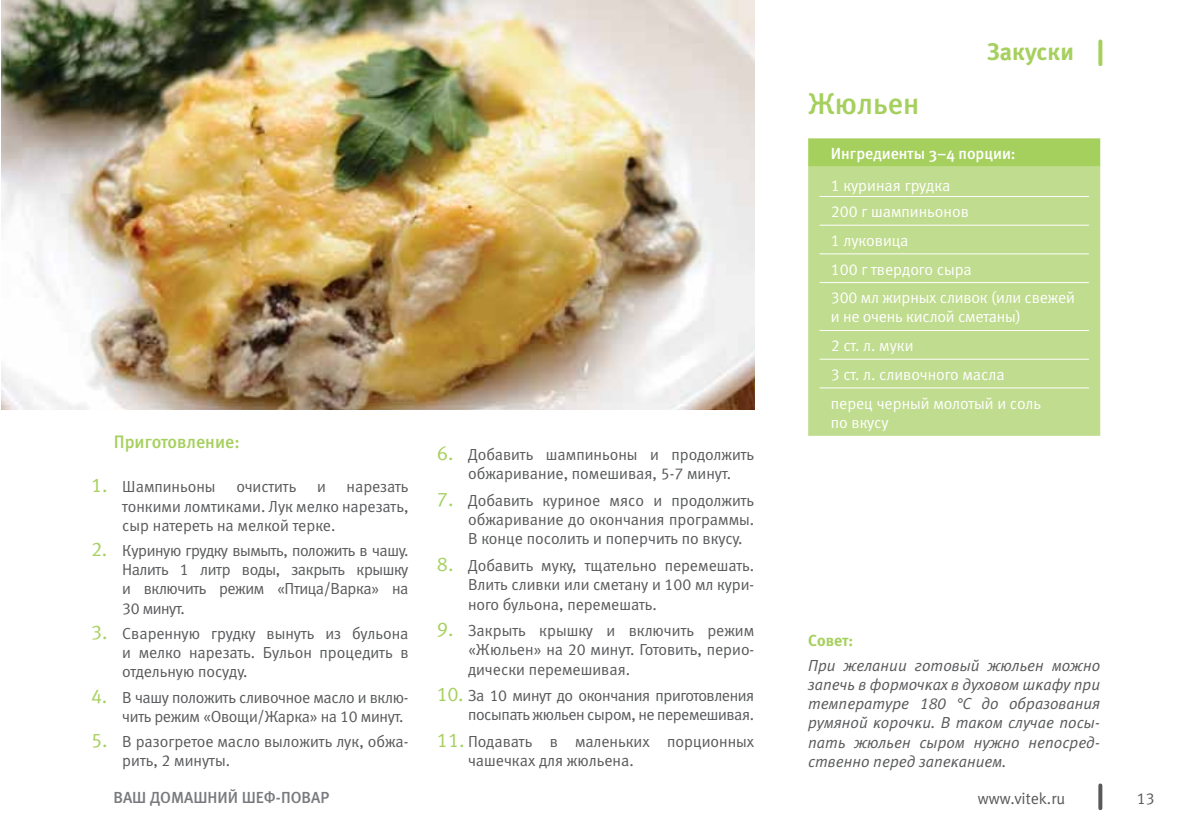
<style>
.page{position:relative;width:1191px;height:840px;background:#fff}
.page>*{position:absolute;margin:0;border:0;box-sizing:border-box;transform-origin:0 0}
.t1{font:30px "Meta Medium C";color:#a6d05e}
.t2{font:24px "Meta Bold LFC";color:#a6d05e}
.t3{font:18px "Meta Medium C";color:#a6d05e}
.t4{font:16px/19.2px "Meta Normal LFC";color:#58595b;text-align:justify}
.t5{font:italic 16px/19.2px "Meta Normal LFC";color:#58595b;text-align:justify}
.t6{font:16px/28.6px "Meta Normal LFC";color:#fff}
.t7{font:16px/19.2px "Meta Normal LFC";letter-spacing:-.025em;color:#58595b;text-align:right}
.t8{font:16px/19.2px "Meta Normal LFC";letter-spacing:-.02em;color:#58595b}
.t9{font:16px "Meta Medium C";color:#fff}
.t10{font:16px "Meta Medium C";color:#797a7d}
.t11{font:16px "Meta Bold LFC";color:#a6d05e}
.s1{font-size:20px;color:#a6d05e}
</style>
<div class="page">
<svg style="left:1098px;top:785px;width:4px;height:22px"></svg>
<svg style="left:1098px;top:41px;width:4px;height:23px"></svg>
<svg style="left:808px;top:138px;width:292px;height:29px;background:#a7d161"></svg>
<div style="left:808px;top:167px;width:292px;height:268px;background:#c0dc8e"></div>
<hr style="left:819px;top:196px;width:270px;height:1px;background:#fff">
<hr style="left:819px;top:224px;width:270px;height:1px;background:#fff">
<hr style="left:819px;top:253px;width:270px;height:1px;background:#fff">
<hr style="left:819px;top:282px;width:270px;height:1px;background:#fff">
<hr style="left:819px;top:387px;width:270px;height:1px;background:#fff">
<hr style="left:819px;top:330px;width:270px;height:1px;background:#fff">
<hr style="left:819px;top:358px;width:270px;height:1px;background:#fff">
<img style="left:2px;top:0;width:752px;height:409px">
<h2 class="t2" style="left:987px;top:37px;width:88px">Закуски</h2>
<p class="t3" style="left:114px;top:431px;width:127px">Приготовление:</p>
<p class="t4" style="left:91px;top:477px;width:126px"><span class="s1">1.</span> Шампиньоны</p>
<p class="t4" style="left:236px;top:477px;width:62px">очистить</p>
<p class="t4" style="left:317px;top:477px;width:10px">и</p>
<p class="t4" style="left:122px;top:477px;width:288px;text-indent:224px">нарезать тонкими ломтиками. Лук мелко нарезать, сыр натереть на мелкой терке.</p>
<p class="t4" style="left:122px;top:540px;width:288px;text-indent:-31px"><span class="s1">2.</span> Куриную грудку вымыть, положить в чашу.<br>Налить 1 литр воды, закрыть крышку и включить режим «Птица/Варка» на 30 минут.</p>
<p class="t4" style="left:122px;top:623px;width:288px;text-indent:-31px"><span class="s1">3.</span> Сваренную грудку вынуть из бульона и мелко нарезать. Бульон процедить в отдельную посуду.</p>
<p class="t8" style="left:122px;top:687px;width:288px;text-indent:-31px"><span class="s1">4.</span> В чашу положить сливочное масло и вклю&shy;чить режим «Овощи/Жарка» на 10 минут.</p>
<p class="t4" style="left:122px;top:731px;width:288px;text-indent:-31px"><span class="s1">5.</span> В разогретое масло выложить лук, обжа&shy;рить, 2 минуты.</p>
<p class="t4" style="left:437px;top:445px;width:319px;text-align:center"><span class="s1">6.</span> Добавить шампиньоны и продолжить обжаривание, помешивая, 5-7 минут.</p>
<p class="t4" style="left:468px;top:490px;width:288px;text-indent:-31px"><span class="s1">7.</span> Добавить куриное мясо и продолжить обжаривание до окончания программы.<br>В конце посолить и поперчить по вкусу.</p>
<p class="t4" style="left:468px;top:555px;width:288px;text-indent:-31px"><span class="s1">8.</span> Добавить муку, тщательно перемешать.<br>Влить сливки или сметану и 100 мл кури&shy;ного бульона, перемешать.</p>
<p class="t4" style="left:468px;top:620px;width:288px;text-indent:-31px"><span class="s1">9.</span> Закрыть крышку и включить режим «Жюльен» на 20 минут. Готовить, перио&shy;дически перемешивая.</p>
<p class="t7" style="left:437px;top:685px;width:319px"><span class="s1">10.</span> За 10 минут до окончания приготовления посыпать жюльен сыром, не перемешивая.</p>
<p class="t4" style="left:468px;top:731px;width:288px;text-indent:-31px"><span class="s1">11.</span> Подавать в маленьких порционных чашечках для жюльена.</p>
<h1 class="t1" style="left:808px;top:87px;width:113px">Жюльен</h1>
<p class="t9" style="left:831px;top:144px;width:186px">Ингредиенты 3–4 порции:</p>
<p class="t6" style="left:831px;top:172px;width:139px;line-height:26.4px">1 куриная грудка<br>200 г шампиньонов</p>
<p class="t6" style="left:831px;top:226px;width:246px">1 луковица<br>100 г твердого сыра<br>300 мл жирных сливок (или свежей</p>
<p class="t6" style="left:831px;top:302px;width:212px">и не очень кислой сметаны)<br>2 ст. л. муки<br>3 ст. л. сливочного масла перец черный молотый и соль</p>
<p class="t6" style="left:831px;top:407px;width:59px">по вкусу</p>
<p class="t11" style="left:808px;top:630px;width:47px">Совет:</p>
<p class="t5" style="left:808px;top:655px;width:293px">При желании готовый жюльен можно запечь в формочках в духовом шкафу при температуре 180 °С до образования румяной корочки. В таком случае посы&shy;пать жюльен сыром нужно непосред&shy;ственно перед запеканием.</p>
<p class="t10" style="left:113px;top:787px;width:217px">ВАШ ДОМАШНИЙ ШЕФ-ПОВАР</p>
<p class="t4" style="left:977px;top:788px;width:89px">www.vitek.ru</p>
<p class="t4" style="left:1136px;top:788px;width:19px">13</p>
</div>
